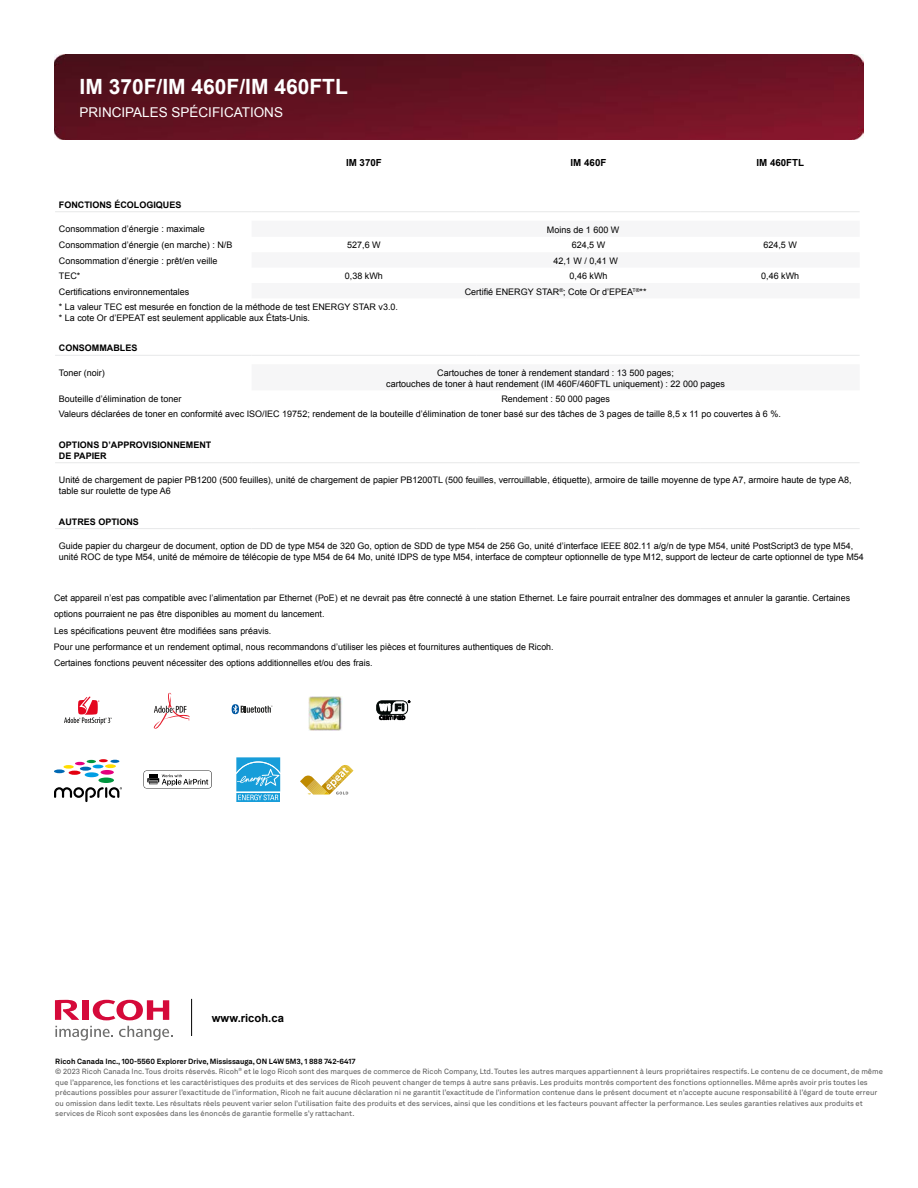
<style>
.page{position:relative;width:918px;height:1188px;background:#fff}
.page>*{position:absolute;margin:0;border:0;box-sizing:border-box;transform-origin:0 0}
.t1{font:700 21px "Arial";color:#fff}
.t2{font:13.5px "Arial";color:#fff}
.t3{font:700 11.25px "Arial";color:#000}
.t4{font:700 9.75px "Arial";color:#000}
.t5{font:9px/10.8px "Arial";color:#000}
.t6{font:700 9px/10.8px "Arial";color:#000}
.t7{font:7.5px/10.5px "Akkurat LL";color:#565656}
.t8{font:700 7.5px "Akkurat LL";color:#000}
.t9{font:4.35px "Akkurat LL";color:#565656}
.s1{font-style:inherit}
</style>
<div class="page">
<hr style="left:55px;top:211px;width:197px;height:1px;background:#e7e8e9">
<hr style="left:252px;top:211px;width:224px;height:1px;background:#e7e8e9">
<hr style="left:476px;top:211px;width:225px;height:1px;background:#e7e8e9">
<hr style="left:701px;top:211px;width:159px;height:1px;background:#e7e8e9">
<hr style="left:55px;top:355px;width:197px;height:1px;background:#e7e8e9">
<hr style="left:252px;top:355px;width:224px;height:1px;background:#e7e8e9">
<hr style="left:476px;top:355px;width:225px;height:1px;background:#e7e8e9">
<hr style="left:701px;top:355px;width:159px;height:1px;background:#e7e8e9">
<hr style="left:55px;top:462px;width:197px;height:1px;background:#e7e8e9">
<hr style="left:252px;top:462px;width:224px;height:1px;background:#e7e8e9">
<hr style="left:476px;top:462px;width:225px;height:1px;background:#e7e8e9">
<hr style="left:701px;top:462px;width:159px;height:1px;background:#e7e8e9">
<hr style="left:55px;top:528px;width:197px;height:1px;background:#e7e8e9">
<hr style="left:252px;top:528px;width:224px;height:1px;background:#e7e8e9">
<hr style="left:476px;top:528px;width:225px;height:1px;background:#e7e8e9">
<hr style="left:701px;top:528px;width:159px;height:1px;background:#e7e8e9">
<svg style="left:93px;top:1000px;width:76px;height:20px"></svg>
<div style="left:82px;top:1000px;width:7px;height:20px;background:#d50a3a"></div>
<svg style="left:55px;top:1000px;width:24px;height:20px"></svg>
<svg style="left:55px;top:1026px;width:58px;height:15px"></svg>
<svg style="left:119px;top:1026px;width:54px;height:15px"></svg>
<hr style="left:191px;top:999px;width:1px;height:37px;background:#000">
<img style="left:54px;top:54px;width:810px;height:85px">
<img style="left:308px;top:696px;width:34px;height:34px">
<svg style="left:377px;top:701px;width:33px;height:19px"></svg>
<svg style="left:54px;top:787px;width:68px;height:15px"></svg>
<div style="left:98px;top:778px;width:16px;height:5px;background:#00963f;border-radius:50%"></div>
<div style="left:101px;top:770px;width:13px;height:5px;background:#e5007d;border-radius:50%"></div>
<div style="left:85px;top:772px;width:14px;height:5px;background:#009ee3;border-radius:50%"></div>
<svg style="left:69px;top:771px;width:12px;height:4px"></svg>
<svg style="left:80px;top:767px;width:11px;height:4px"></svg>
<svg style="left:64px;top:765px;width:10px;height:4px"></svg>
<svg style="left:54px;top:769px;width:11px;height:4px"></svg>
<svg style="left:75px;top:759px;width:44px;height:9px"></svg>
<svg style="left:144px;top:771px;width:68px;height:17px"></svg>
<svg style="left:232px;top:704px;width:41px;height:10px"></svg>
<svg style="left:236px;top:757px;width:45px;height:45px;background:#47b1e0"></svg>
<svg style="left:154px;top:693px;width:36px;height:36px"></svg>
<svg style="left:64px;top:697px;width:48px;height:28px"></svg>
<svg style="left:300px;top:765px;width:53px;height:30px"></svg>
<h1 class="t1" style="left:80px;top:73px;width:270px">IM 370F/IM 460F/IM 460FTL</h1>
<h2 class="t2" style="left:80px;top:103px;width:205px">PRINCIPALES SPÉCIFICATIONS</h2>
<p class="t4" style="left:346px;top:157px;width:37px">IM 370F</p>
<p class="t4" style="left:571px;top:157px;width:37px">IM 460F</p>
<p class="t4" style="left:756px;top:157px;width:49px">IM 460FTL</p>
<p class="t6" style="left:59px;top:200px;width:124px">FONCTIONS ÉCOLOGIQUES</p>
<p class="t5" style="left:59px;top:224px;width:148px">Consommation d’énergie : maximale</p>
<p class="t5" style="left:547px;top:224px;width:74px">Moins de 1 600 W</p>
<p class="t5" style="left:59px;top:240px;width:175px">Consommation d’énergie (en marche) : N/B</p>
<p class="t5" style="left:347px;top:240px;width:35px">527,6 W</p>
<p class="t5" style="left:572px;top:240px;width:35px">624,5 W</p>
<p class="t5" style="left:763px;top:240px;width:35px">624,5 W</p>
<p class="t5" style="left:59px;top:255px;width:160px">Consommation d’énergie : prêt/en veille</p>
<p class="t5" style="left:553px;top:255px;width:66px">42,1 W / 0,41 W</p>
<p class="t5" style="left:59px;top:271px;width:23px">TEC*</p>
<p class="t5" style="left:345px;top:271px;width:40px">0,38 kWh</p>
<p class="t5" style="left:570px;top:271px;width:40px">0,46 kWh</p>
<p class="t5" style="left:761px;top:271px;width:40px">0,46 kWh</p>
<p class="t5" style="left:59px;top:286px;width:132px">Certifications environnementales</p>
<p class="t5" style="left:465px;top:286px;width:183px">Certifié ENERGY STAR<sup>®</sup>; Cote Or d’EPEA<sup>T®</sup>**</p>
<p class="t5" style="left:59px;top:301px;width:341px">* La valeur TEC est mesurée en fonction de la méthode de test ENERGY STAR v3.0. * La cote Or d’EPEAT est seulement applicable aux États-Unis.</p>
<p class="t6" style="left:59px;top:343px;width:80px">CONSOMMABLES</p>
<p class="t5" style="left:59px;top:367px;width:48px">Toner (noir)</p>
<p class="t5" style="left:386px;top:367px;width:340px;text-align:center">Cartouches de toner à rendement standard : 13 500 pages;<br>cartouches de toner à haut rendement (IM 460F/460FTL uniquement) : 22 000 pages</p>
<p class="t5" style="left:59px;top:394px;width:124px">Bouteille d’élimination de toner</p>
<p class="t5" style="left:59px;top:391px;width:724px;line-height:15.5px;text-indent:442px">Rendement : 50 000 pages<br>Valeurs déclarées de toner en conformité avec ISO/IEC 19752; rendement de la bouteille d’élimination de toner basé sur des tâches de 3 pages de taille 8,5 x 11 po couvertes à 6 %.</p>
<p class="t6" style="left:59px;top:440px;width:154px">OPTIONS D’APPROVISIONNEMENT<br>DE PAPIER</p>
<p class="t5" style="left:59px;top:475px;width:794px">Unité de chargement de papier PB1200 (500 feuilles), unité de chargement de papier PB1200TL (500 feuilles, verrouillable, étiquette), armoire de taille moyenne de type A7, armoire haute de type A8, table sur roulette de type A6</p>
<p class="t6" style="left:59px;top:517px;width:82px">AUTRES OPTIONS</p>
<p class="t5" style="left:59px;top:541px;width:806px">Guide papier du chargeur de document, option de DD de type M54 de 320 Go, option de SDD de type M54 de 256 Go, unité d’interface IEEE 802.11 a/g/n de type M54, unité PostScript3 de type M54, unité ROC de type M54, unité de mémoire de télécopie de type M54 de 64 Mo, unité IDPS de type M54, interface de compteur optionnelle de type M12<span class="s1">, support de lecteur de carte optionnel de type M54</span></p>
<p class="t5" style="left:54px;top:590px;width:798px;line-height:16.2px">Cet appareil n’est pas compatible avec l’alimentation par Ethernet (PoE) et ne devrait pas être connecté à une station Ethernet. Le faire pourrait entraîner des dommages et annuler la garantie. Certaines options pourraient ne pas être disponibles au moment du lancement.<br>Les spécifications peuvent être modifiées sans préavis.<br>Pour une performance et un rendement optimal, nous recommandons d’utiliser les pièces et fournitures authentiques de Ricoh.<br>Certaines fonctions peuvent nécessiter des options additionnelles et/ou des frais.</p>
<p class="t3" style="left:212px;top:1010px;width:74px">www.ricoh.ca</p>
<p class="t8" style="left:55px;top:1055px;width:302px">Ricoh Canada Inc., 100-5560 Explorer Drive, Mississauga, ON L4W 5M3, 1 888 742-6417</p>
<p class="t7" style="left:55px;top:1066px;width:185px">© 2023 Ricoh Canada Inc. Tous droits réservés. Ricoh</p>
<p class="t9" style="left:239px;top:1066px;width:5px">®</p>
<p class="t7" style="left:55px;top:1066px;width:829px;text-indent:189px">et le logo Ricoh sont des marques de commerce de Ricoh Company, Ltd. Toutes les autres marques appartiennent à leurs propriétaires respectifs. Le contenu de ce document, de même que l’apparence, les fonctions et les caractéristiques des produits et des services de Ricoh peuvent changer de temps à autre sans préavis. Les produits montrés comportent des fonctions optionnelles. Même après avoir pris toutes les précautions possibles pour assurer l’exactitude de l’information, Ricoh ne fait aucune déclaration ni ne garantit l’exactitude de l’information contenue dans le présent document et n’accepte aucune responsabilité à l’égard de toute erreur ou omission dans ledit texte. Les résultats réels peuvent varier selon l’utilisation faite des produits et des services, ainsi que les conditions et les facteurs pouvant affecter la performance. Les seules garanties relatives aux produits et services de Ricoh sont exposées dans les énoncés de garantie formelle s’y rattachant.</p>
</div>
